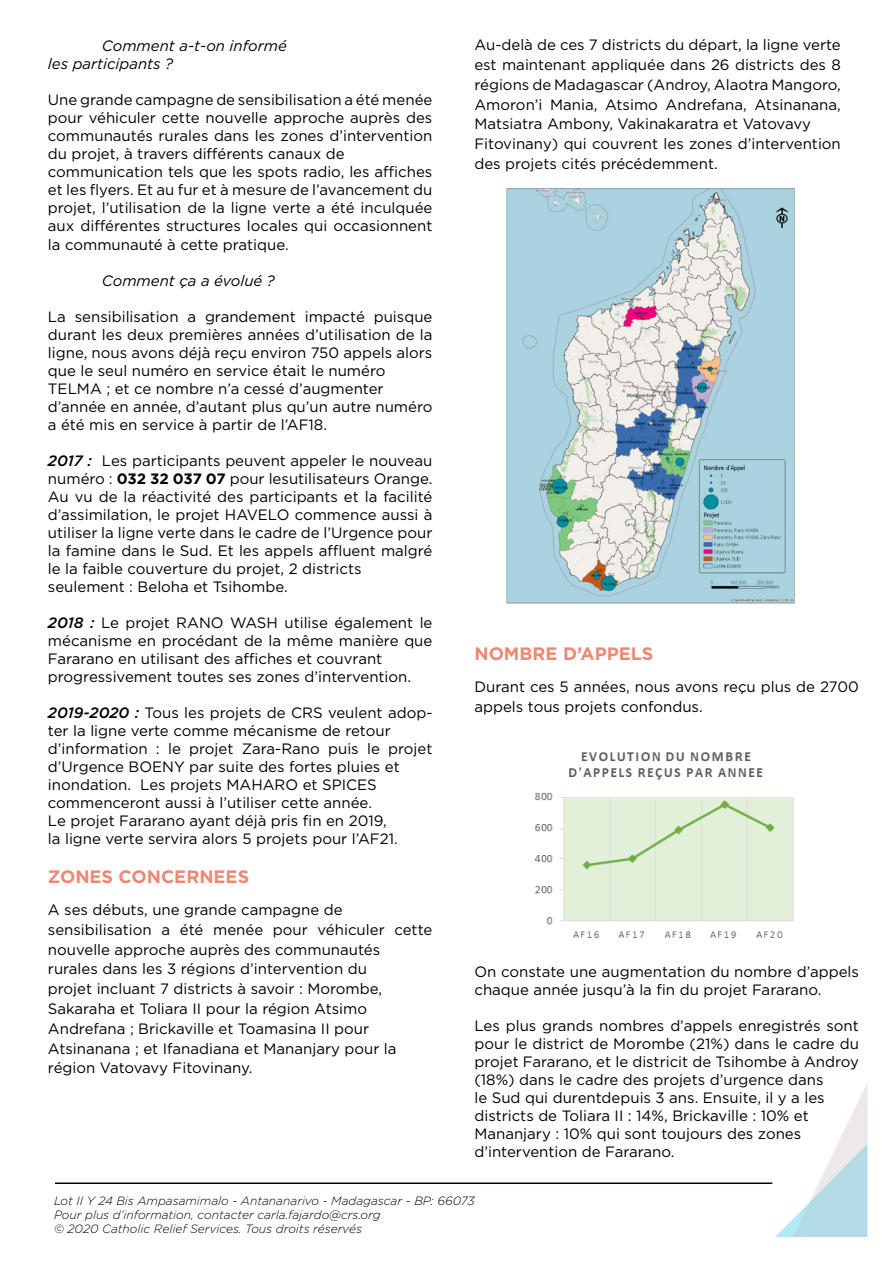
<style>
.page{position:relative;width:893px;height:1263px;background:#fff}
.page>*{position:absolute;margin:0;border:0;box-sizing:border-box;transform-origin:0 0}
.t1{font:700 18px "Gotham";color:#ec8874}
.t2{font:15px/18px "Gotham";color:#000}
.t3{font:italic 15px/18px "Gotham";color:#000}
.t4{font:italic 300 12px/14.4px "Gotham";color:#000}
.s1{font-weight:500;font-style:italic}
.s2{font-weight:700}
</style>
<div class="page">
<img style="left:772px;top:1084px;width:96px;height:154px">
<hr style="left:55px;top:1182px;width:717px;height:2px;background:#000">
<img style="left:506px;top:188px;width:289px;height:416px">
<img style="left:534px;top:752px;width:260px;height:186px">
<p class="t3" style="left:48px;top:37px;width:241px;text-indent:54px">Comment a-t-on informé les participants ?</p>
<p class="t2" style="left:48px;top:91px;width:386px">Une grande campagne de sensibilisation a été menée pour véhiculer cette nouvelle approche auprès des communautés rurales dans les zones d’intervention du projet, à travers différents canaux de communication tels que les spots radio, les affiches et les flyers. Et au fur et à mesure de l’avancement du projet, l’utilisation de la ligne verte a été inculquée aux différentes structures locales qui occasionnent la communauté à cette pratique.</p>
<p class="t3" style="left:102px;top:271px;width:175px">Comment ça a évolué ?</p>
<p class="t2" style="left:48px;top:307px;width:386px">La sensibilisation a grandement impacté puisque durant les deux premières années d’utilisation de la ligne, nous avons déjà reçu environ 750 appels alors que le seul numéro en service était le numéro TELMA ; et ce nombre n’a cessé d’augmenter d’année en année, d’autant plus qu’un autre numéro a été mis en service à partir de l’AF18.</p>
<p class="t2" style="left:48px;top:451px;width:386px"><span class="s1">2017 :</span> Les participants peuvent appeler le nouveau numéro : <span class="s2">032 32 037 07</span> pour lesutilisateurs Orange.<br>Au vu de la réactivité des participants et la facilité d’assimilation, le projet HAVELO commence aussi à utiliser la ligne verte dans le cadre de l’Urgence pour la famine dans le Sud. Et les appels affluent malgré le la faible couverture du projet, 2 districts seulement : Beloha et Tsihombe.</p>
<p class="t2" style="left:48px;top:613px;width:386px"><span class="s1">2018 :</span> Le projet RANO WASH utilise également le mécanisme en procédant de la même manière que Fararano en utilisant des affiches et couvrant progressivement toutes ses zones d’intervention.</p>
<p class="t2" style="left:48px;top:703px;width:386px"><span class="s1">2019-2020 :</span> Tous les projets de CRS veulent adop&shy;ter la ligne verte comme mécanisme de retour d’information : le projet Zara-Rano puis le projet d’Urgence BOENY par suite des fortes pluies et inondation. Les projets MAHARO et SPICES commenceront aussi à l’utiliser cette année.<br>Le projet Fararano ayant déjà pris fin en 2019,<br>la ligne verte servira alors 5 projets pour l’AF21.</p>
<p class="t1" style="left:48px;top:865px;width:203px">ZONES CONCERNEES</p>
<p class="t2" style="left:48px;top:899px;width:386px;line-height:19.8px">A ses débuts, une grande campagne de sensibilisation a été menée pour véhiculer cette nouvelle approche auprès des communautés rurales dans les 3 régions d’intervention du<br>projet incluant 7 districts à savoir : Morombe, Sakaraha et Toliara II pour la région Atsimo Andrefana ; Brickaville et Toamasina II pour Atsinanana ; et Ifanadiana et Mananjary pour la région Vatovavy Fitovinany.</p>
<p class="t2" style="left:474px;top:35px;width:368px;line-height:19.8px">Au-delà de ces 7 districts du départ, la ligne verte est maintenant appliquée dans 26 districts des 8 régions de Madagascar (Androy, Alaotra Mangoro, Amoron’i Mania, Atsimo Andrefana, Atsinanana, Matsiatra Ambony, Vakinakaratra et Vatovavy Fitovinany) qui couvrent les zones d’intervention des projets cités précédemment.</p>
<p class="t1" style="left:474px;top:642px;width:181px">NOMBRE D’APPELS</p>
<p class="t2" style="left:474px;top:676px;width:386px;line-height:19.8px">Durant ces 5 années, nous avons reçu plus de 2700 appels tous projets confondus.</p>
<p class="t2" style="left:474px;top:962px;width:386px">On constate une augmentation du nombre d’appels chaque année jusqu’à la fin du projet Fararano.</p>
<p class="t2" style="left:474px;top:1016px;width:386px">Les plus grands nombres d’appels enregistrés sont pour le district de Morombe (21%) dans le cadre du projet Fararano, et le districit de Tsihombe à Androy (18%) dans le cadre des projets d’urgence dans<br>le Sud qui durentdepuis 3 ans. Ensuite, il y a les districts de Toliara II : 14%, Brickaville : 10% et Mananjary : 10% qui sont toujours des zones d’intervention de Fararano.</p>
<p class="t4" style="left:54px;top:1193px;width:422px">Lot II Y 24 Bis Ampasamimalo - Antananarivo - Madagascar - BP: 66073<br>Pour plus d’information, contacter carla.fajardo@crs.org<br>© 2020 Catholic Relief Services. Tous droits réservés</p>
</div>
